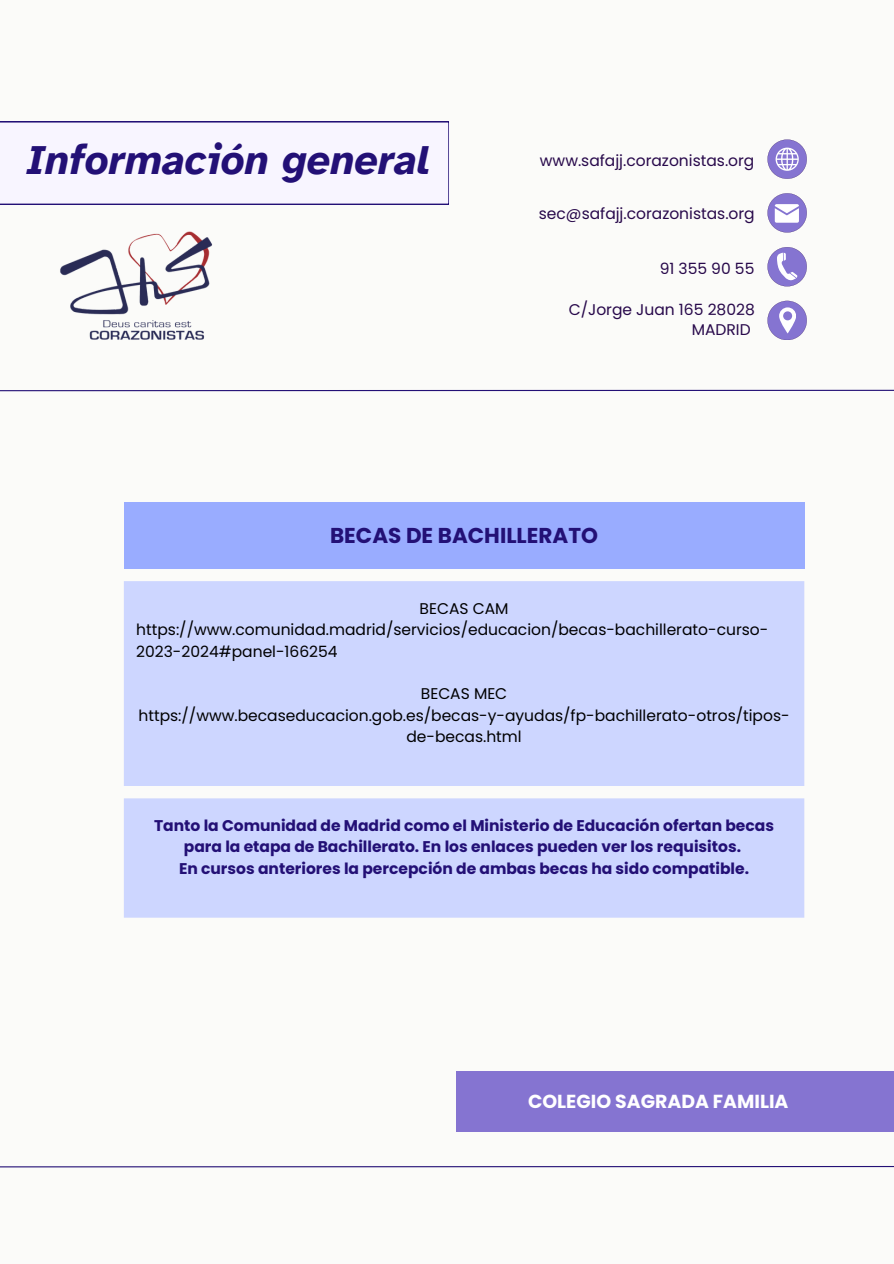
<style>
.page{position:relative;width:894px;height:1264px;background:#fff}
.page>*{position:absolute;margin:0;border:0;box-sizing:border-box;transform-origin:0 0}
.t1{font:italic 700 41.4px "Atkinson Hyperlegible";color:#231076}
.t2{font:700 21.45px "Poppins";color:#231076}
.t3{font:700 18.9px "Poppins";color:#fff}
.t4{font:15.45px/21.3px "Poppins";color:#000}
.t5{font:700 15.45px/21.3px "Poppins";color:#231076;text-align:center}
.t6{font:15.45px/20px "Poppins";color:#28094b;text-align:right}
</style>
<div class="page">
<div style="left:0;top:0;width:893px;height:1263px;background:#fbfbf9"></div>
<div style="left:456px;top:1070px;width:437px;height:61px;background:#8574d1"></div>
<svg style="left:0;top:121px;width:449px;height:84px"></svg>
<hr style="left:0;top:390px;width:893px;height:1px;background:#231076">
<hr style="left:0;top:1165px;width:893px;height:2px;background:#231076">
<svg style="left:767px;top:139px;width:39px;height:39px"></svg>
<svg style="left:767px;top:247px;width:39px;height:39px"></svg>
<svg style="left:767px;top:193px;width:39px;height:39px"></svg>
<svg style="left:767px;top:301px;width:39px;height:39px"></svg>
<img style="left:60px;top:231px;width:153px;height:109px">
<div style="left:124px;top:502px;width:680px;height:66px;background:#99acff"></div>
<div style="left:124px;top:581px;width:680px;height:336px;background:#cdd6ff"></div>
<p class="t1" style="left:27px;top:135px;width:405px">Información general</p>
<p class="t6" style="left:539px;top:151px;width:216px">www.safajj.corazonistas.org</p>
<p class="t6" style="left:538px;top:203px;width:217px">sec@safajj.corazonistas.org</p>
<p class="t6" style="left:659px;top:259px;width:96px">91 355 90 55</p>
<p class="t6" style="left:568px;top:300px;width:187px">C/Jorge Juan 165 28028<br>MADRID</p>
<p class="t2" style="left:330px;top:520px;width:269px">BECAS DE BACHILLERATO</p>
<p class="t4" style="left:419px;top:597px;width:90px">BECAS CAM</p>
<p class="t4" style="left:136px;top:619px;width:633px">https://www.comunidad.madrid/servicios/educacion/becas-bachillerato-curso-<br>2023-2024#panel-166254</p>
<p class="t4" style="left:421px;top:683px;width:88px">BECAS MEC</p>
<p class="t4" style="left:138px;top:704px;width:652px;text-align:center">https://www.becaseducacion.gob.es/becas-y-ayudas/fp-bachillerato-otros/tipos&shy;de-becas.html</p>
<p class="t5" style="left:154px;top:815px;width:621px">Tanto la Comunidad de Madrid como el Ministerio de Educación ofertan becas para la etapa de Bachillerato. En los enlaces pueden ver los requisitos.</p>
<p class="t5" style="left:179px;top:857px;width:571px">En cursos anteriores la percepción de ambas becas ha sido compatible.</p>
<p class="t3" style="left:528px;top:1087px;width:262px">COLEGIO SAGRADA FAMILIA</p>
</div>
